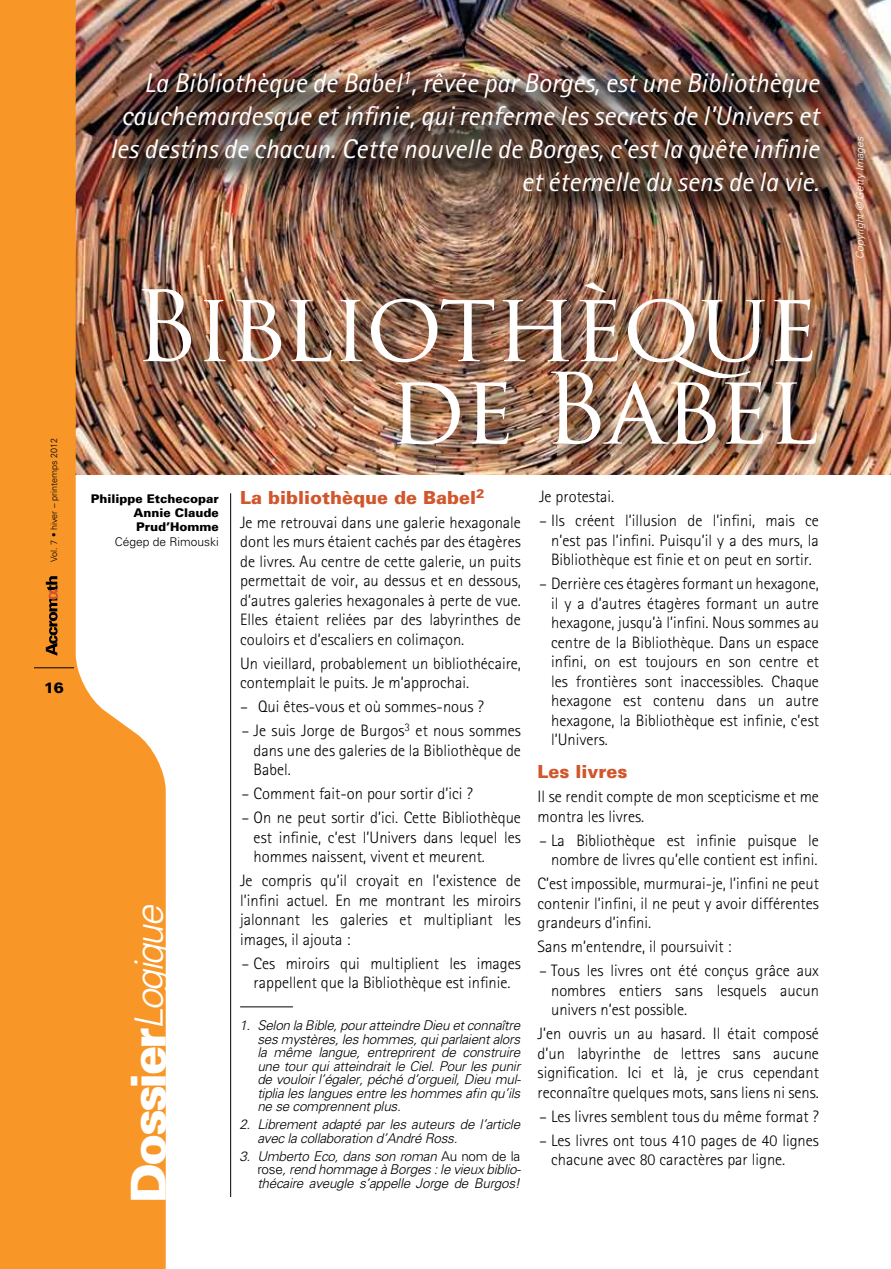
<style>
.page{position:relative;width:891px;height:1269px;background:#fff}
.page>*{position:absolute;margin:0;border:0;box-sizing:border-box;transform-origin:0 0}
.t1{font:95.55px/82.5px "Trajan Pro";letter-spacing:-.03em;color:#fff;text-align:right}
.t2{font:900 48.3px "Univers";letter-spacing:-.06em;color:#fff}
.t3{font:italic 27px/33px "Rotis Sans Serif";color:#fff;text-align:right}
.t4{font:900 18px "Univers";color:#d1562b}
.t5{font:300 16.5px/19.5px "Rotis Sans Serif";color:#000;text-align:justify}
.t6{font:900 15px "Univers";color:#000}
.t7{font:italic 300 13.5px/13.5px "Univers";letter-spacing:-.02em;color:#000;text-align:justify}
.t8{font:900 12px/14.4px "Univers";color:#000;text-align:justify}
.t9{font:300 12px "Univers";color:#000}
.t10{font:italic 300 10.5px "Univers";color:#fff}
.t11{font:300 9px "Univers";color:#000}
.s1{font-weight:300;font-style:italic;font-size:39px}
.s2{font-style:normal}
</style>
<div class="page">
<img style="left:166px;top:0;width:725px;height:474px">
<svg style="left:0;top:0;width:166px;height:1269px;background:#ec9d47"></svg>
<hr style="left:34px;top:668px;width:40px;height:1px;background:#000">
<svg style="left:46px;top:576px;width:12px;height:80px"></svg>
<div style="left:99px;top:58px;width:750px;height:162px;background:#000;opacity:.75"></div>
<hr style="left:230px;top:493px;width:1px;height:704px;background:#000">
<div style="left:135px;top:275px;width:705px;height:195px;background:#000;opacity:.77"></div>
<hr style="left:240px;top:1007px;width:53px;height:1px;background:#000">
<p class="t3" style="left:110px;top:66px;width:711px">La Bibliothèque de Babel<sup>1</sup>, rêvée par Borges, est une Bibliothèque cauchemardesque et infinie, qui renferme les secrets de l’Univers et les destins de chacun. Cette nouvelle de Borges, c’est la quête infinie et éternelle du sens de la vie.</p>
<p class="t11" style="left:48px;top:562px;width:125px;rotate:-90deg">Vol. 7 • hiver – printemps 2012</p>
<p class="t6" style="left:44px;top:678px;width:22px">16</p>
<h1 class="t1" style="left:133px;top:284px;width:687px">Bibliothèque de Babel</h1>
<p class="t8" style="left:133px;top:491px;width:87px;text-indent:-43px">Philippe Etchecopar Annie Claude Prud’Homme</p>
<p class="t9" style="left:115px;top:534px;width:106px">Cégep de Rimouski</p>
<h2 class="t2" style="left:119px;top:1203px;width:300px;rotate:-90deg">Dossier<span class="s1">Logique</span></h2>
<p class="t4" style="left:240px;top:486px;width:246px">La bibliothèque de Babel<sup>2</sup></p>
<p class="t5" style="left:240px;top:512px;width:282px">Je me retrouvai dans une galerie hexagonale dont les murs étaient cachés par des étagères de livres. Au centre de cette galerie, un puits permettait de voir, au dessus et en dessous, d’autres galeries hexagonales à perte de vue.<br>Elles étaient reliées par des labyrinthes de couloirs et d’escaliers en colimaçon.</p>
<p class="t5" style="left:240px;top:653px;width:282px">Un vieillard, probablement un bibliothécaire, contemplait le puits. Je m’approchai.</p>
<p class="t5" style="left:240px;top:697px;width:245px">– Qui êtes-vous et où sommes-nous ?</p>
<p class="t5" style="left:254px;top:721px;width:269px;text-indent:-12px">– Je suis Jorge de Burgos<sup>3</sup> et nous sommes dans une des galeries de la Bibliothèque de Babel.</p>
<p class="t5" style="left:242px;top:784px;width:233px">– Comment fait-on pour sortir d’ici ?</p>
<p class="t5" style="left:254px;top:808px;width:269px;text-indent:-12px">– On ne peut sortir d’ici. Cette Bibliothèque est infinie, c’est l’Univers dans lequel les hommes naissent, vivent et meurent.</p>
<p class="t5" style="left:240px;top:871px;width:282px">Je compris qu’il croyait en l’existence de l’infini actuel. En me montrant les miroirs jalonnant les galeries et multipliant les images, il ajouta :</p>
<p class="t5" style="left:242px;top:953px;width:281px;text-align:center">– Ces miroirs qui multiplient les images rappellent que la Bibliothèque est infinie.</p>
<p class="t7" style="left:257px;top:1018px;width:265px;text-indent:-18px">1. Selon la Bible, pour atteindre Dieu et connaître ses mystères, les hommes, qui parlaient alors la même langue, entreprirent de construire une tour qui atteindrait le Ciel. Pour les punir de vouloir l’égaler, péché d’orgueil, Dieu mul&shy;tiplia les langues entre les hommes afin qu’ils ne se comprennent plus.</p>
<p class="t7" style="left:257px;top:1117px;width:264px;text-indent:-18px">2. Librement adapté par les auteurs de l’article avec la collaboration d’André Ross.</p>
<p class="t7" style="left:257px;top:1149px;width:265px;text-indent:-18px">3. Umberto Eco, dans son roman <span class="s2">Au nom de la rose</span>, rend hommage à Borges : le vieux biblio&shy;thécaire aveugle s’appelle Jorge de Burgos!</p>
<p class="t5" style="left:539px;top:487px;width:77px">Je protestai.</p>
<p class="t5" style="left:551px;top:511px;width:269px;text-indent:-12px">– Ils créent l’illusion de l’infini, mais ce n’est pas l’infini. Puisqu’il y a des murs, la Bibliothèque est finie et on peut en sortir.</p>
<p class="t5" style="left:551px;top:574px;width:269px;text-indent:-12px">– Derrière ces étagères formant un hexagone, il y a d’autres étagères formant un autre hexagone, jusqu’à l’infini. Nous sommes au centre de la Bibliothèque. Dans un espace infini, on est toujours en son centre et les frontières sont inaccessibles. Chaque hexagone est contenu dans un autre hexagone, la Bibliothèque est infinie, c’est l’Univers.</p>
<p class="t4" style="left:538px;top:760px;width:91px">Les livres</p>
<p class="t5" style="left:538px;top:787px;width:283px">Il se rendit compte de mon scepticisme et me montra les livres.</p>
<p class="t5" style="left:539px;top:830px;width:281px;text-align:right">– La Bibliothèque est infinie puisque le nombre de livres qu’elle contient est infini.</p>
<p class="t5" style="left:538px;top:874px;width:283px">C’est impossible, murmurai-je, l’infini ne peut contenir l’infini, il ne peut y avoir différentes grandeurs d’infini.</p>
<p class="t5" style="left:538px;top:937px;width:196px">Sans m’entendre, il poursuivit :</p>
<p class="t5" style="left:551px;top:961px;width:269px;text-indent:-12px">– Tous les livres ont été conçus grâce aux nombres entiers sans lesquels aucun univers n’est possible.</p>
<p class="t5" style="left:538px;top:1024px;width:283px">J’en ouvris un au hasard. Il était composé d’un labyrinthe de lettres sans aucune signification. Ici et là, je crus cependant reconnaître quelques mots, sans liens ni sens.</p>
<p class="t5" style="left:539px;top:1106px;width:281px">– Les livres semblent tous du même format ?</p>
<p class="t5" style="left:551px;top:1130px;width:269px;text-indent:-12px">– Les livres ont tous 410 pages de 40 lignes chacune avec 80 caractères par ligne.</p>
<p class="t10" style="left:853px;top:259px;width:124px;rotate:-90deg">Copyright © Getty Images</p>
</div>
